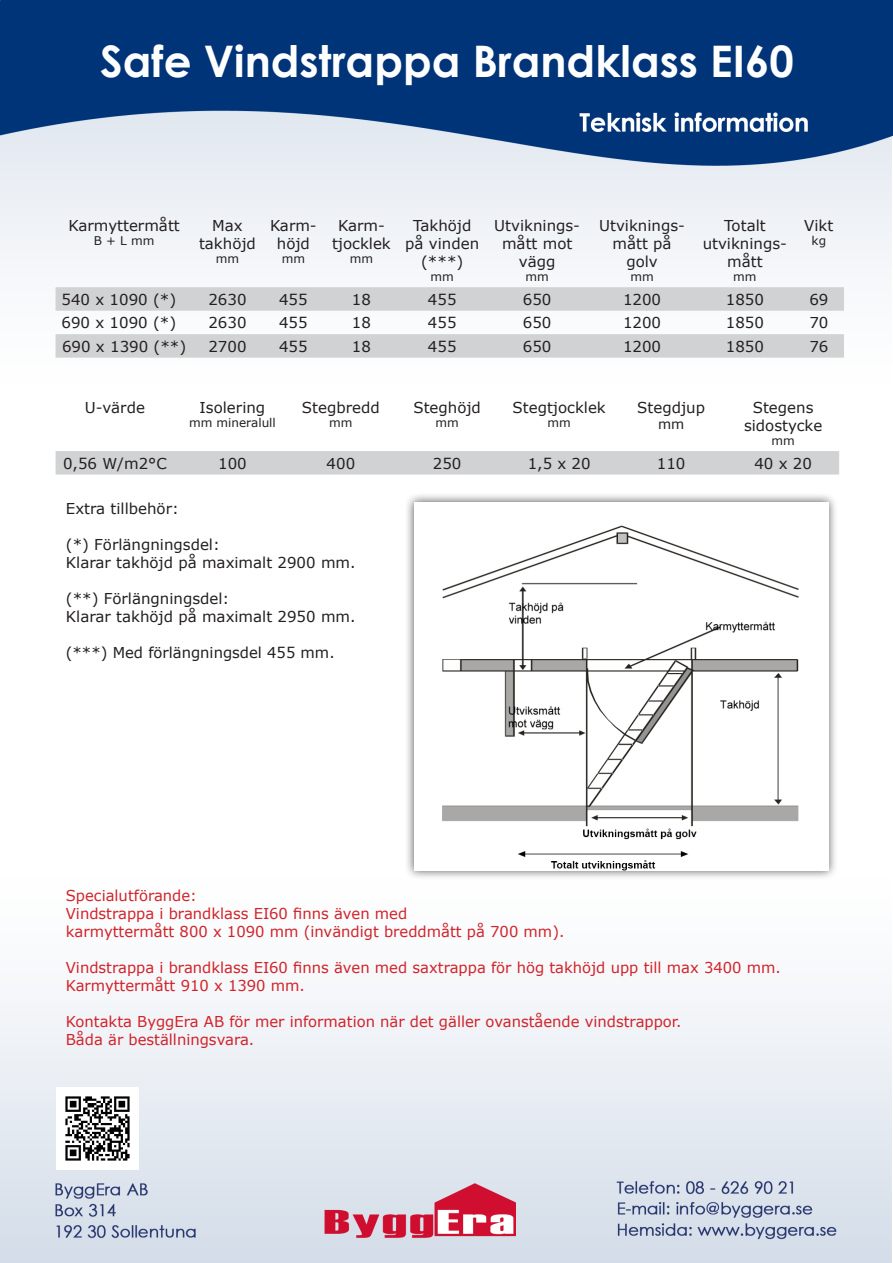
<style>
.page{position:relative;width:893px;height:1263px;background:#fff}
.page>*{position:absolute;margin:0;border:0;box-sizing:border-box;transform-origin:0 0}
.t1{font:700 43.5px "Century Gothic";color:#fff}
.t2{font:15px/18px "Verdana";color:#231f20;text-align:center}
.t3{font:15px/18px "Verdana";color:#d1232a}
.t4{font:13.5px "Verdana";color:#231f20}
.t5{font:12px "Verdana";color:#231f20}
</style>
<div class="page">
<img style="left:0;top:0;width:893px;height:1262px">
<svg style="left:56px;top:287px;width:788px;height:71px;fill:#d1d2d4"></svg>
<div style="left:56px;top:451px;width:783px;height:23px;background:#d1d2d4"></div>
<div style="left:404px;top:493px;width:434px;height:387px;background:#231f20;opacity:.75"></div>
<img style="left:414px;top:502px;width:414px;height:369px">
<img style="left:56px;top:1087px;width:82px;height:82px">
<p class="t1" style="left:100px;top:34px;width:695px">Safe Vindstrappa Brandklass EI60</p>
<p class="t2" style="left:69px;top:216px;width:113px">Karmyttermått</p>
<p class="t5" style="left:94px;top:233px;width:62px">B + L mm</p>
<p class="t2" style="left:199px;top:216px;width:58px">Max takhöjd</p>
<p class="t5" style="left:216px;top:251px;width:25px">mm</p>
<p class="t2" style="left:270px;top:216px;width:48px">Karm&shy;höjd</p>
<p class="t5" style="left:282px;top:251px;width:25px">mm</p>
<p class="t2" style="left:338px;top:216px;width:48px">Karm-</p>
<p class="t2" style="left:332px;top:234px;width:60px">tjocklek</p>
<p class="t5" style="left:350px;top:251px;width:25px">mm</p>
<p class="t2" style="left:405px;top:216px;width:75px">Takhöjd på vinden (***)</p>
<p class="t5" style="left:431px;top:269px;width:25px">mm</p>
<p class="t2" style="left:494px;top:216px;width:87px">Utviknings&shy;mått mot vägg</p>
<p class="t5" style="left:525px;top:269px;width:25px">mm</p>
<p class="t2" style="left:599px;top:216px;width:87px">Utviknings&shy;mått på golv</p>
<p class="t5" style="left:630px;top:269px;width:25px">mm</p>
<p class="t2" style="left:703px;top:216px;width:86px">Totalt utviknings&shy;mått</p>
<p class="t5" style="left:733px;top:269px;width:25px">mm</p>
<p class="t2" style="left:804px;top:216px;width:31px">Vikt</p>
<p class="t5" style="left:812px;top:233px;width:16px">kg</p>
<p class="t2" style="left:62px;top:290px;width:116px">540 x 1090 (*)</p>
<p class="t2" style="left:208px;top:290px;width:40px">2630</p>
<p class="t2" style="left:279px;top:290px;width:30px">455</p>
<p class="t2" style="left:352px;top:290px;width:21px">18</p>
<p class="t2" style="left:428px;top:290px;width:30px">455</p>
<p class="t2" style="left:523px;top:290px;width:30px">650</p>
<p class="t2" style="left:623px;top:290px;width:40px">1200</p>
<p class="t2" style="left:726px;top:290px;width:40px">1850</p>
<p class="t2" style="left:809px;top:290px;width:21px">69</p>
<p class="t2" style="left:62px;top:314px;width:116px">690 x 1090 (*)</p>
<p class="t2" style="left:208px;top:314px;width:40px">2630</p>
<p class="t2" style="left:279px;top:314px;width:30px">455</p>
<p class="t2" style="left:352px;top:314px;width:21px">18</p>
<p class="t2" style="left:428px;top:314px;width:30px">455</p>
<p class="t2" style="left:523px;top:314px;width:30px">650</p>
<p class="t2" style="left:623px;top:314px;width:40px">1200</p>
<p class="t2" style="left:726px;top:314px;width:40px">1850</p>
<p class="t2" style="left:809px;top:314px;width:21px">70</p>
<p class="t2" style="left:62px;top:337px;width:126px">690 x 1390 (**)</p>
<p class="t2" style="left:208px;top:337px;width:40px">2700</p>
<p class="t2" style="left:279px;top:337px;width:30px">455</p>
<p class="t2" style="left:352px;top:337px;width:21px">18</p>
<p class="t2" style="left:428px;top:337px;width:30px">455</p>
<p class="t2" style="left:523px;top:337px;width:30px">650</p>
<p class="t2" style="left:623px;top:337px;width:40px">1200</p>
<p class="t2" style="left:726px;top:337px;width:40px">1850</p>
<p class="t2" style="left:809px;top:337px;width:21px">76</p>
<p class="t2" style="left:85px;top:398px;width:62px">U-värde</p>
<p class="t2" style="left:200px;top:398px;width:67px">Isolering</p>
<p class="t5" style="left:189px;top:414px;width:88px">mm mineralull</p>
<p class="t2" style="left:302px;top:398px;width:79px">Stegbredd</p>
<p class="t5" style="left:329px;top:414px;width:25px">mm</p>
<p class="t2" style="left:413px;top:398px;width:69px">Steghöjd</p>
<p class="t5" style="left:435px;top:414px;width:25px">mm</p>
<p class="t2" style="left:513px;top:398px;width:95px">Stegtjocklek</p>
<p class="t5" style="left:547px;top:414px;width:25px">mm</p>
<p class="t2" style="left:637px;top:398px;width:69px">Stegdjup</p>
<p class="t4" style="left:658px;top:415px;width:28px">mm</p>
<p class="t2" style="left:753px;top:398px;width:62px">Stegens</p>
<p class="t2" style="left:744px;top:416px;width:80px">sidostycke</p>
<p class="t5" style="left:771px;top:432px;width:25px">mm</p>
<p class="t2" style="left:63px;top:454px;width:105px">0,56 W/m2°C</p>
<p class="t2" style="left:218px;top:454px;width:30px">100</p>
<p class="t2" style="left:327px;top:454px;width:30px">400</p>
<p class="t2" style="left:433px;top:454px;width:30px">250</p>
<p class="t2" style="left:528px;top:454px;width:65px">1,5 x 20</p>
<p class="t2" style="left:657px;top:454px;width:30px">110</p>
<p class="t2" style="left:754px;top:454px;width:59px">40 x 20</p>
<p class="t2" style="left:66px;top:499px;width:115px">Extra tillbehör:</p>
<p class="t2" style="left:66px;top:535px;width:156px">(*) Förlängningsdel:</p>
<p class="t2" style="left:66px;top:553px;width:291px">Klarar takhöjd på maximalt 2900 mm.</p>
<p class="t2" style="left:66px;top:589px;width:165px">(**) Förlängningsdel:</p>
<p class="t2" style="left:66px;top:607px;width:291px">Klarar takhöjd på maximalt 2950 mm.</p>
<p class="t2" style="left:66px;top:643px;width:270px">(***) Med förlängningsdel 455 mm.</p>
<p class="t3" style="left:66px;top:886px;width:133px">Specialutförande:</p>
<p class="t3" style="left:66px;top:904px;width:500px">Vindstrappa i brandklass EI60 finns även med<br>karmyttermått 800 x 1090 mm (invändigt breddmått på 700 mm).</p>
<p class="t3" style="left:66px;top:958px;width:717px">Vindstrappa i brandklass EI60 finns även med saxtrappa för hög takhöjd upp till max 3400 mm.<br>Karmyttermått 910 x 1390 mm.</p>
<p class="t3" style="left:66px;top:1012px;width:617px">Kontakta ByggEra AB för mer information när det gäller ovanstående vindstrappor.<br>Båda är beställningsvara.</p>
</div>
